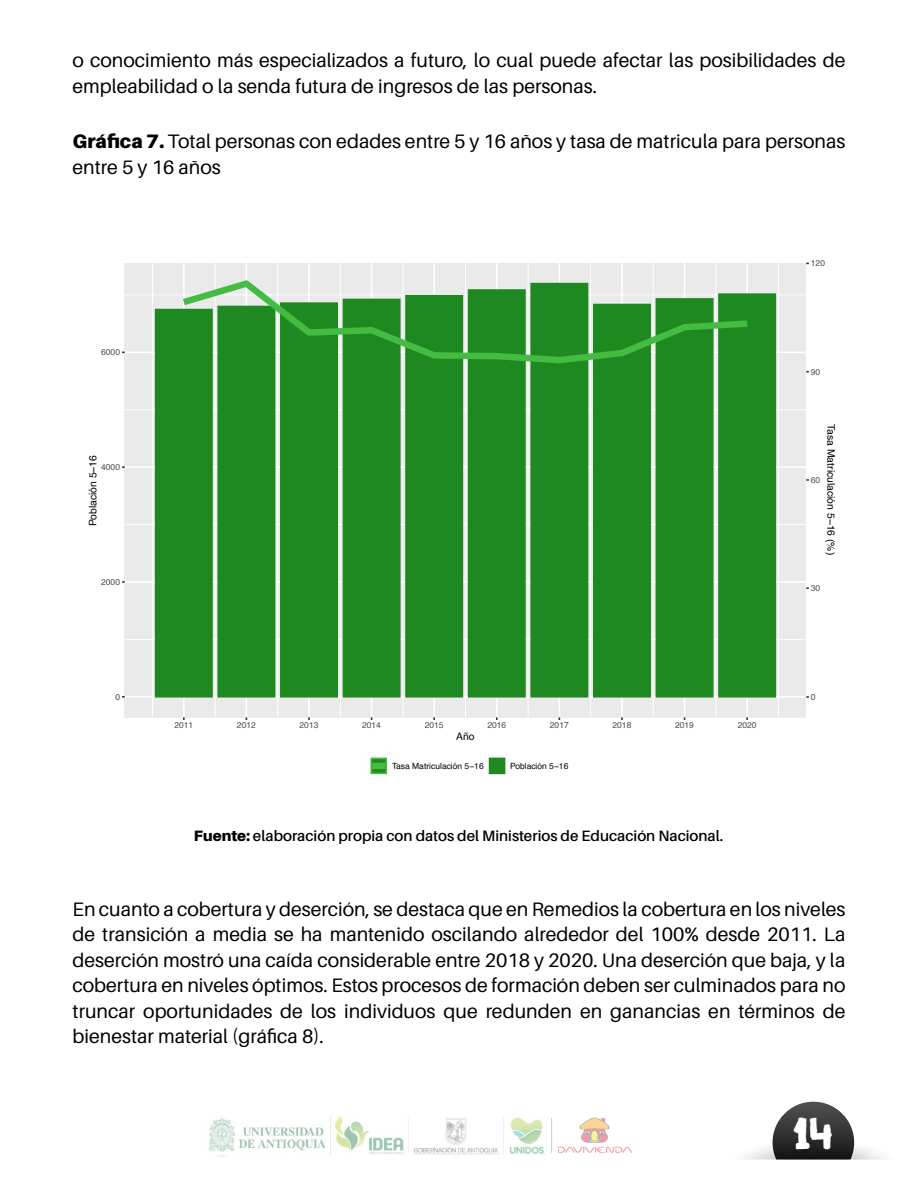
<style>
.page{position:relative;width:918px;height:1188px;background:#fff}
.page>*{position:absolute;margin:0;border:0;box-sizing:border-box;transform-origin:0 0}
.t1{font:44.85px "DK Plakkaat";color:#fff}
.t2{font:19.5px/25.5px "Aileron";color:#000}
.t3{font:600 15px "Aileron";color:#000}
.t4{font:10.35px "Helvetica";color:#000}
.t5{font:8.4px "Helvetica";color:#4d4d4d}
.t6{font:8.4px "Helvetica";color:#000}
.s1{font-weight:900}
</style>
<div class="page">
<img style="left:209px;top:1116px;width:335px;height:41px">
<svg style="left:557px;top:1118px;width:75px;height:35px"></svg>
<hr style="left:551px;top:1118px;width:1px;height:35px;background:#858585">
<svg style="left:745px;top:1102px;width:138px;height:58px"></svg>
<div style="left:125px;top:263px;width:681px;height:454px;background:#eaeaea"></div>
<hr style="left:778px;top:263px;width:1px;height:454px;background:#fff">
<hr style="left:715px;top:263px;width:1px;height:454px;background:#fff">
<hr style="left:653px;top:263px;width:1px;height:454px;background:#fff">
<hr style="left:590px;top:263px;width:1px;height:454px;background:#fff">
<hr style="left:528px;top:263px;width:1px;height:454px;background:#fff">
<hr style="left:465px;top:263px;width:1px;height:454px;background:#fff">
<hr style="left:403px;top:263px;width:1px;height:454px;background:#fff">
<hr style="left:340px;top:263px;width:1px;height:454px;background:#fff">
<hr style="left:277px;top:263px;width:1px;height:454px;background:#fff">
<hr style="left:215px;top:263px;width:1px;height:454px;background:#fff">
<hr style="left:152px;top:263px;width:1px;height:454px;background:#fff">
<hr style="left:125px;top:295px;width:681px;height:1px;background:#fff">
<hr style="left:125px;top:409px;width:681px;height:1px;background:#fff">
<hr style="left:125px;top:524px;width:681px;height:1px;background:#fff">
<hr style="left:125px;top:639px;width:681px;height:1px;background:#fff">
<hr style="left:746px;top:263px;width:2px;height:454px;background:#fff">
<hr style="left:684px;top:263px;width:1px;height:454px;background:#fff">
<hr style="left:621px;top:263px;width:2px;height:454px;background:#fff">
<hr style="left:559px;top:263px;width:1px;height:454px;background:#fff">
<hr style="left:496px;top:263px;width:2px;height:454px;background:#fff">
<hr style="left:433px;top:263px;width:2px;height:454px;background:#fff">
<hr style="left:371px;top:263px;width:1px;height:454px;background:#fff">
<hr style="left:308px;top:263px;width:2px;height:454px;background:#fff">
<hr style="left:246px;top:263px;width:1px;height:454px;background:#fff">
<hr style="left:183px;top:263px;width:2px;height:454px;background:#fff">
<hr style="left:125px;top:352px;width:681px;height:1px;background:#fff">
<hr style="left:125px;top:466px;width:681px;height:2px;background:#fff">
<hr style="left:125px;top:581px;width:681px;height:2px;background:#fff">
<hr style="left:125px;top:696px;width:681px;height:2px;background:#fff">
<div style="left:155px;top:309px;width:58px;height:389px;background:#1f8921;border:2px solid #1f8921"></div>
<div style="left:217px;top:306px;width:58px;height:392px;background:#1f8921;border:2px solid #1f8921"></div>
<div style="left:280px;top:302px;width:58px;height:396px;background:#1f8921"></div>
<div style="left:343px;top:299px;width:58px;height:399px;background:#1f8921;border:2px solid #1f8921"></div>
<div style="left:405px;top:295px;width:58px;height:403px;background:#1f8921;border:2px solid #1f8921"></div>
<div style="left:468px;top:289px;width:58px;height:409px;background:#1f8921;border:2px solid #1f8921"></div>
<div style="left:530px;top:283px;width:58px;height:415px;background:#1f8921;border:2px solid #1f8921"></div>
<div style="left:593px;top:304px;width:58px;height:394px;background:#1f8921"></div>
<div style="left:656px;top:298px;width:58px;height:400px;background:#1f8921;border:2px solid #1f8921"></div>
<div style="left:718px;top:293px;width:58px;height:405px;background:#1f8921;border:2px solid #1f8921"></div>
<svg style="left:176px;top:277px;width:578px;height:90px"></svg>
<div style="left:371px;top:758px;width:16px;height:16px;background:#1f8921;border:2px solid #44bc42"></div>
<div style="left:372px;top:763px;width:13px;height:6px;background:#44bc42"></div>
<div style="left:489px;top:758px;width:16px;height:16px;background:#1f8921"></div>
<p class="t2" style="left:73px;top:48px;width:774px">o conocimiento más especializados a futuro, lo cual puede afectar las posibilidades de empleabilidad o la senda futura de ingresos de las personas.</p>
<p class="t2" style="left:73px;top:129px;width:774px"><span class="s1">Gráfica 7.</span> Total personas con edades entre 5 y 16 años y tasa de matricula para personas entre 5 y 16 años</p>
<p class="t5" style="left:101px;top:346px;width:20px">6000</p>
<p class="t4" style="left:85px;top:526px;width:72px;rotate:-90deg">Población 5−16</p>
<p class="t5" style="left:101px;top:461px;width:20px">4000</p>
<p class="t5" style="left:101px;top:576px;width:20px">2000</p>
<p class="t5" style="left:115px;top:690px;width:6px">0</p>
<p class="t5" style="left:174px;top:719px;width:20px">2011</p>
<p class="t5" style="left:237px;top:719px;width:20px">2012</p>
<p class="t5" style="left:300px;top:719px;width:20px">2013</p>
<p class="t5" style="left:362px;top:719px;width:20px">2014</p>
<p class="t5" style="left:425px;top:719px;width:20px">2015</p>
<p class="t5" style="left:487px;top:719px;width:20px">2016</p>
<p class="t5" style="left:550px;top:719px;width:20px">2017</p>
<p class="t5" style="left:613px;top:719px;width:20px">2018</p>
<p class="t5" style="left:675px;top:719px;width:20px">2019</p>
<p class="t5" style="left:738px;top:719px;width:20px">2020</p>
<p class="t4" style="left:456px;top:728px;width:20px">Año</p>
<p class="t6" style="left:392px;top:760px;width:93px">Tasa Matriculación 5−16</p>
<p class="t6" style="left:510px;top:760px;width:60px">Población 5−16</p>
<p class="t3" style="left:194px;top:827px;width:531px"><span class="s1">Fuente:</span> elaboración propia con datos del Ministerios de Educación Nacional.</p>
<p class="t5" style="left:811px;top:257px;width:16px">120</p>
<p class="t5" style="left:811px;top:365px;width:11px">90</p>
<p class="t4" style="left:839px;top:424px;width:133px;rotate:90deg">Tasa Matriculación 5−16 (%)</p>
<p class="t5" style="left:811px;top:474px;width:11px">60</p>
<p class="t5" style="left:811px;top:582px;width:11px">30</p>
<p class="t5" style="left:811px;top:691px;width:6px">0</p>
<p class="t2" style="left:73px;top:897px;width:774px;text-align:justify">En cuanto a cobertura y deserción, se destaca que en Remedios la cobertura en los niveles de transición a media se ha mantenido oscilando alrededor del 100% desde 2011. La deserción mostró una caída considerable entre 2018 y 2020. Una deserción que baja, y la cobertura en niveles óptimos. Estos procesos de formación deben ser culminados para no truncar oportunidades de los individuos que redunden en ganancias en términos de bienestar material (gráfica 8).</p>
<h1 class="t1" style="left:793px;top:1106px;width:42px">14</h1>
</div>
